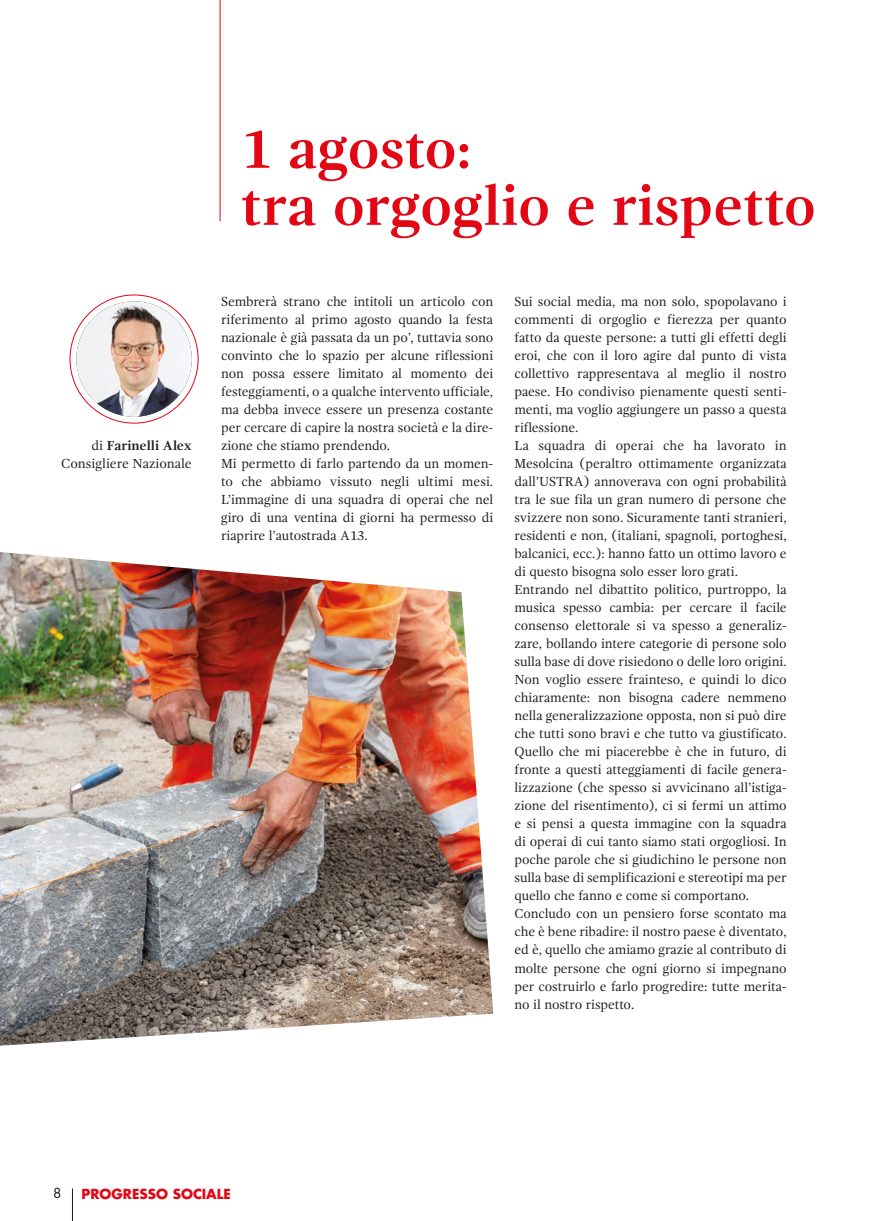
<style>
.page{position:relative;width:893px;height:1221px;background:#fff}
.page>*{position:absolute;margin:0;border:0;box-sizing:border-box;transform-origin:0 0}
.t1{font:700 57px/57px "Gandhi Serif";color:#e30614}
.t2{font:13.5px/18px "Gandhi Serif";letter-spacing:-.005em;color:#1d1d1b}
.t3{font:700 13.5px "Futura Std";color:#e30614}
.t4{font:13.5px "Futura Std";color:#1d1d1b}
.s1{font-weight:700}
</style>
<div class="page">
<hr style="left:72px;top:1188px;width:1px;height:32px;background:#1d1d1b">
<img style="left:76px;top:301px;width:116px;height:116px">
<hr style="left:220px;top:0;width:1px;height:221px;background:#e30614">
<img style="left:0;top:552px;width:493px;height:493px">
<p class="t2" style="left:61px;top:437px;width:132px;text-align:right">di <span class="s1">Farinelli Alex<br></span>Consigliere Nazionale</p>
<h1 class="t1" style="left:241px;top:120px;width:577px">1 agosto:<br>tra orgoglio e rispetto</h1>
<p class="t2" style="left:221px;top:293px;width:274px">Sembrerà strano che intitoli un articolo con riferimento al primo agosto quando la festa nazionale è già passata da un po’, tuttavia sono convinto che lo spazio per alcune riflessioni non possa essere limitato al momento dei festeggiamenti, o a qualche intervento ufficiale, ma debba invece essere un presenza costante per cercare di capire la nostra società e la dire&shy;zione che stiamo prendendo.<br>Mi permetto di farlo partendo da un momen&shy;to che abbiamo vissuto negli ultimi mesi.<br>L’immagine di una squadra di operai che nel giro di una ventina di giorni ha permesso di riaprire l’autostrada A13.</p>
<p class="t2" style="left:514px;top:293px;width:274px">Sui social media, ma non solo, spopolavano i commenti di orgoglio e fierezza per quanto fatto da queste persone: a tutti gli effetti degli eroi, che con il loro agire dal punto di vista collettivo rappresentava al meglio il nostro paese. Ho condiviso pienamente questi senti&shy;menti, ma voglio aggiungere un passo a questa riflessione.<br>La squadra di operai che ha lavorato in Mesolcina (peraltro ottimamente organizzata dall’USTRA) annoverava con ogni probabilità tra le sue fila un gran numero di persone che svizzere non sono. Sicuramente tanti stranieri, residenti e non, (italiani, spagnoli, portoghesi, balcanici, ecc.): hanno fatto un ottimo lavoro e di questo bisogna solo esser loro grati.<br>Entrando nel dibattito politico, purtroppo, la musica spesso cambia: per cercare il facile consenso elettorale si va spesso a generaliz&shy;zare, bollando intere categorie di persone solo sulla base di dove risiedono o delle loro origini.<br>Non voglio essere frainteso, e quindi lo dico chiaramente: non bisogna cadere nemmeno nella generalizzazione opposta, non si può dire che tutti sono bravi e che tutto va giustificato.<br>Quello che mi piacerebbe è che in futuro, di fronte a questi atteggiamenti di facile genera&shy;lizzazione (che spesso si avvicinano all’istiga&shy;zione del risentimento), ci si fermi un attimo e si pensi a questa immagine con la squadra di operai di cui tanto siamo stati orgogliosi. In poche parole che si giudichino le persone non sulla base di semplificazioni e stereotipi ma per quello che fanno e come si comportano.<br>Concludo con un pensiero forse scontato ma che è bene ribadire: il nostro paese è diventato, ed è, quello che amiamo grazie al contributo di molte persone che ogni giorno si impegnano per costruirlo e farlo progredire: tutte merita&shy;no il nostro rispetto.</p>
<p class="t4" style="left:53px;top:1184px;width:10px">8</p>
<p class="t3" style="left:81px;top:1184px;width:151px">PROGRESSO SOCIALE</p>
</div>
